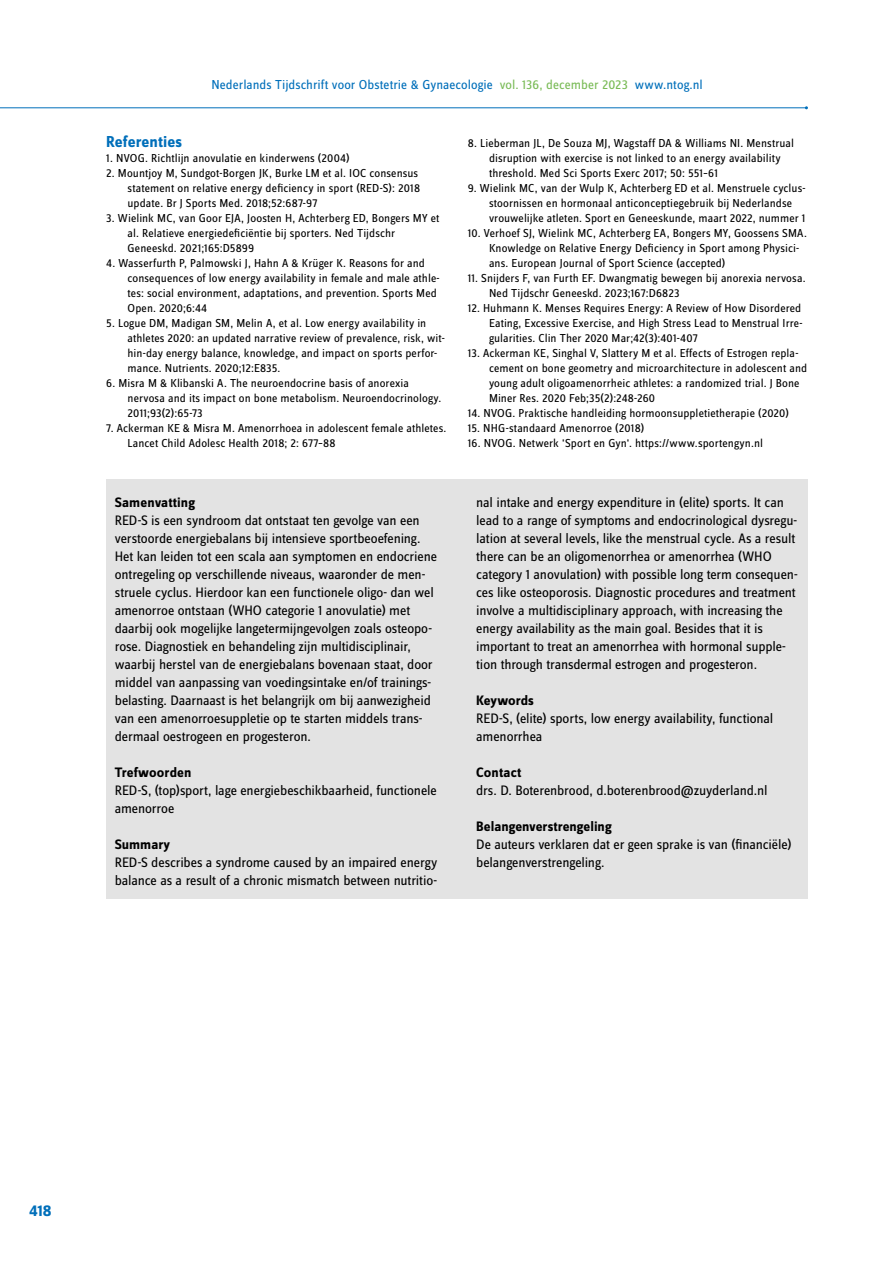
<style>
.page{position:relative;width:893px;height:1263px;background:#fff}
.page>*{position:absolute;margin:0;border:0;box-sizing:border-box;transform-origin:0 0}
.t1{font:700 16.5px "Zine Sans Dis";letter-spacing:.005em;color:#006fba}
.t2{font:14.25px/18px "Zine Sans Dis";letter-spacing:-.01em;color:#000}
.t3{font:700 14.25px "Zine Sans Dis";letter-spacing:.005em;color:#000}
.t4{font:13.5px "Zine Sans Dis";letter-spacing:.005em;color:#006fba}
.t5{font:12px/15px "Zine Sans Dis";letter-spacing:.01em;color:#000}
.s1{color:#7abb57}
</style>
<div class="page">
<hr style="left:0;top:107px;width:806px;height:1px;background:#006fba">
<div style="left:106px;top:479px;width:702px;height:419px;background:#e3e3e3"></div>
<p class="t4" style="left:211px;top:78px;width:493px">Nederlands Tijdschrift voor Obstetrie &amp; Gynaecologie <span class="s1">vol. 136, december 2023</span> www.ntog.nl</p>
<h1 class="t1" style="left:106px;top:134px;width:77px">Referenties</h1>
<p class="t5" style="left:106px;top:151px;width:245px">1. NVOG. Richtlijn anovulatie en kinderwens (2004)</p>
<p class="t5" style="left:128px;top:166px;width:294px;text-indent:-21px">2. Mountjoy M, Sundgot-Borgen JK, Burke LM et al. IOC consensus statement on relative energy deficiency in sport (RED-S): 2018 update. Br J Sports Med. 2018;52:687-97</p>
<p class="t5" style="left:128px;top:211px;width:313px;text-indent:-21px">3. Wielink MC, van Goor EJA, Joosten H, Achterberg ED, Bongers MY et al. Relatieve energiedeficiëntie bij sporters. Ned Tijdschr<br>Geneeskd. 2021;165:D5899</p>
<p class="t5" style="left:128px;top:256px;width:314px;text-indent:-21px">4. Wasserfurth P, Palmowski J, Hahn A &amp; Krüger K. Reasons for and consequences of low energy availability in female and male athle&shy;tes: social environment, adaptations, and prevention. Sports Med Open. 2020;6:44</p>
<p class="t5" style="left:128px;top:316px;width:319px;text-indent:-21px">5. Logue DM, Madigan SM, Melin A, et al. Low energy availability in athletes 2020: an updated narrative review of prevalence, risk, wit&shy;hin-day energy balance, knowledge, and impact on sports perfor&shy;mance. Nutrients. 2020;12:E835.</p>
<p class="t5" style="left:128px;top:376px;width:315px;text-indent:-21px">6. Misra M &amp; Klibanski A. The neuroendocrine basis of anorexia nervosa and its impact on bone metabolism. Neuroendocrinology.<br>2011;93(2):65-73</p>
<p class="t5" style="left:128px;top:421px;width:320px;text-indent:-21px">7. Ackerman KE &amp; Misra M. Amenorrhoea in adolescent female athletes.<br>Lancet Child Adolesc Health 2018; 2: 677–88</p>
<p class="t3" style="left:115px;top:495px;width:82px">Samenvatting</p>
<p class="t2" style="left:115px;top:512px;width:324px">RED-S is een syndroom dat ontstaat ten gevolge van een verstoorde energiebalans bij intensieve sportbeoefening.<br>Het kan leiden tot een scala aan symptomen en endocriene ontregeling op verschillende niveaus, waaronder de men&shy;struele cyclus. Hierdoor kan een functionele oligo- dan wel amenorroe ontstaan (WHO categorie 1 anovulatie) met daarbij ook mogelijke langetermijngevolgen zoals osteopo&shy;rose. Diagnostiek en behandeling zijn multidisciplinair, waarbij herstel van de energiebalans bovenaan staat, door middel van aanpassing van voedingsintake en/of trainings&shy;belasting. Daarnaast is het belangrijk om bij aanwezigheid van een amenorroesuppletie op te starten middels trans&shy;dermaal oestrogeen en progesteron.</p>
<p class="t3" style="left:115px;top:765px;width:78px">Trefwoorden</p>
<p class="t2" style="left:115px;top:782px;width:324px">RED-S, (top)sport, lage energiebeschikbaarheid, functionele amenorroe</p>
<p class="t3" style="left:115px;top:837px;width:57px">Summary</p>
<p class="t2" style="left:115px;top:854px;width:324px">RED-S describes a syndrome caused by an impaired energy balance as a result of a chronic mismatch between nutritio-</p>
<p class="t5" style="left:489px;top:137px;width:306px;text-indent:-21px">8. Lieberman JL, De Souza MJ, Wagstaff DA &amp; Williams NI. Menstrual disruption with exercise is not linked to an energy availability threshold. Med Sci Sports Exerc 2017; 50: 551–61</p>
<p class="t5" style="left:489px;top:182px;width:318px;text-indent:-21px">9. Wielink MC, van der Wulp K, Achterberg ED et al. Menstruele cyclus&shy;stoornissen en hormonaal anticonceptiegebruik bij Nederlandse vrouwelijke atleten. Sport en Geneeskunde, maart 2022, nummer 1</p>
<p class="t5" style="left:489px;top:227px;width:319px;text-indent:-21px">10. Verhoef SJ, Wielink MC, Achterberg EA, Bongers MY, Goossens SMA.<br>Knowledge on Relative Energy Deficiency in Sport among Physici&shy;ans. European Journal of Sport Science (accepted)</p>
<p class="t5" style="left:489px;top:272px;width:318px;text-indent:-21px">11. Snijders F, van Furth EF. Dwangmatig bewegen bij anorexia nervosa.<br>Ned Tijdschr Geneeskd. 2023;167:D6823</p>
<p class="t5" style="left:489px;top:302px;width:315px;text-align:justify;text-indent:-21px">12. Huhmann K. Menses Requires Energy: A Review of How Disordered Eating, Excessive Exercise, and High Stress Lead to Menstrual Irre&shy;gularities. Clin Ther 2020 Mar;42(3):401-407</p>
<p class="t5" style="left:489px;top:347px;width:320px;text-indent:-21px">13. Ackerman KE, Singhal V, Slattery M et al. Effects of Estrogen repla&shy;cement on bone geometry and microarchitecture in adolescent and young adult oligoamenorrheic athletes: a randomized trial. J Bone Miner Res. 2020 Feb;35(2):248-260</p>
<p class="t5" style="left:468px;top:407px;width:323px">14. NVOG. Praktische handleiding hormoonsuppletietherapie (2020)</p>
<p class="t5" style="left:468px;top:422px;width:178px">15. NHG-standaard Amenorroe (2018)</p>
<p class="t5" style="left:468px;top:437px;width:297px">16. NVOG. Netwerk 'Sport en Gyn'. https://www.sportengyn.nl</p>
<p class="t2" style="left:476px;top:494px;width:323px">nal intake and energy expenditure in (elite) sports. It can lead to a range of symptoms and endocrinological dysregu&shy;lation at several levels, like the menstrual cycle. As a result there can be an oligomenorrhea or amenorrhea (WHO category 1 anovulation) with possible long term consequen&shy;ces like osteoporosis. Diagnostic procedures and treatment involve a multidisciplinary approach, with increasing the energy availability as the main goal. Besides that it is important to treat an amenorrhea with hormonal supple&shy;tion through transdermal estrogen and progesteron.</p>
<p class="t3" style="left:476px;top:693px;width:59px">Keywords</p>
<p class="t2" style="left:476px;top:710px;width:299px">RED-S, (elite) sports, low energy availability, functional amenorrhea</p>
<p class="t3" style="left:476px;top:765px;width:47px">Contact</p>
<p class="t2" style="left:476px;top:782px;width:293px">drs. D. Boterenbrood, d.boterenbrood@zuyderland.nl</p>
<p class="t3" style="left:476px;top:819px;width:137px">Belangenverstrengeling</p>
<p class="t2" style="left:476px;top:836px;width:317px">De auteurs verklaren dat er geen sprake is van (financiële) belangenverstrengeling.</p>
<h1 class="t1" style="left:29px;top:1202px;width:24px">418</h1>
</div>
